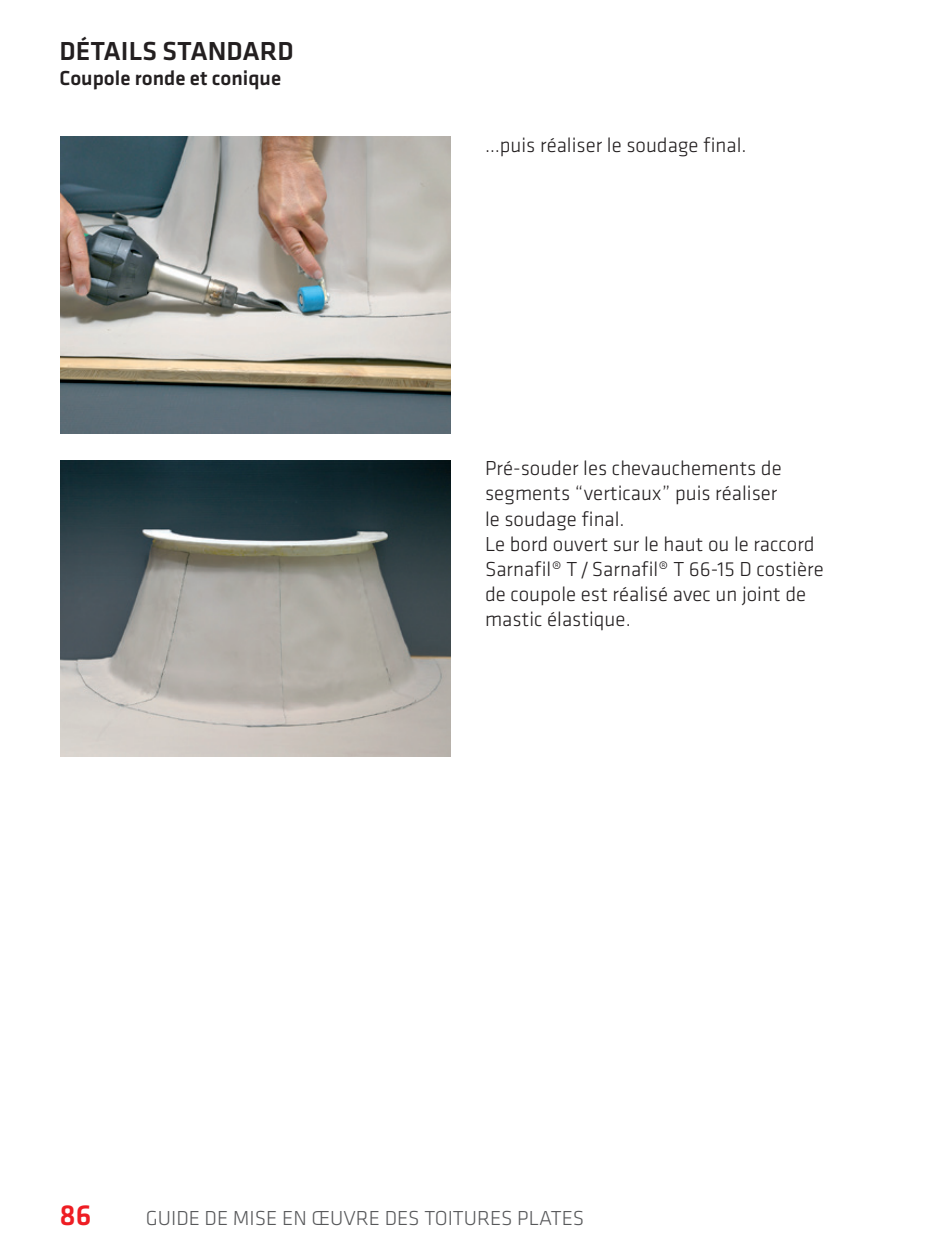
<style>
.page{position:relative;width:936px;height:1259px;background:#fff}
.page>*{position:absolute;margin:0;border:0;box-sizing:border-box;transform-origin:0 0}
.t1{font:500 30px "Klavika";color:#ee1d23}
.t2{font:500 27px "Klavika";color:#231f20}
.t3{font:300 21px/25.2px "Klavika";color:#231f20}
.t4{font:300 21px "Klavika";color:#57585a}
.t5{font:500 21px "Klavika";color:#231f20}
</style>
<div class="page">
<img style="left:60px;top:137px;width:391px;height:296px">
<img style="left:60px;top:460px;width:391px;height:296px">
<p class="t2" style="left:60px;top:33px;width:236px">DÉTAILS STANDARD</p>
<p class="t5" style="left:60px;top:64px;width:223px">Coupole ronde et conique</p>
<p class="t3" style="left:485px;top:132px;width:263px">…puis réaliser le soudage final.</p>
<p class="t3" style="left:485px;top:455px;width:340px">Pré-souder les chevauchements de segments “verticaux” puis réaliser<br>le soudage final.<br>Le bord ouvert sur le haut ou le raccord<br>Sarnafil® T/Sarnafil® T 66-15 D costière de coupole est réalisé avec un joint de mastic élastique.</p>
<h1 class="t1" style="left:60px;top:1194px;width:34px">86</h1>
<p class="t4" style="left:146px;top:1205px;width:440px">GUIDE DE MISE EN ŒUVRE DES TOITURES PLATES</p>
</div>
